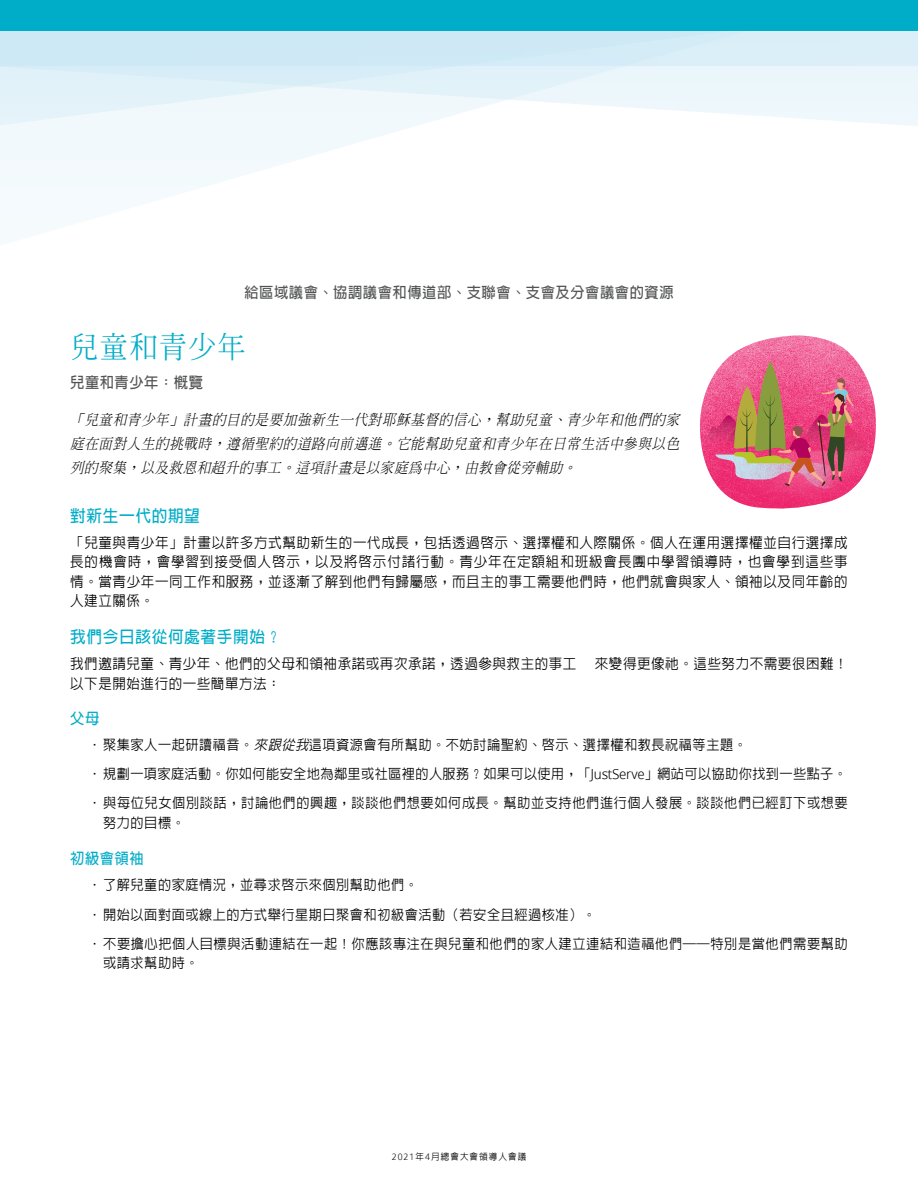
<style>
.page{position:relative;width:918px;height:1188px;background:#fff}
.page>*{position:absolute;margin:0;border:0;box-sizing:border-box;transform-origin:0 0}
.header_left_1{font:500 29.85px "AR Ming B5";letter-spacing:.04em;color:#00adc8;scale:.95 1}
.subhead{font:700 16.5px "AR Hei B5";letter-spacing:.04em;color:#00adc8;scale:.95 1}
.main_subhead_1{font:700 15px "AR Hei B5";letter-spacing:.04em;color:#535454;scale:.95 1}
.main_sub_left_1{font:700 15px "AR Hei B5";letter-spacing:.04em;color:#535454;scale:.95 1}
.subhead_2{font:700 15px "AR Hei B5";letter-spacing:.04em;color:#00adc8;scale:.95 1}
.copy_last{font:500 14.25px/19.5px "AR Hei B5";letter-spacing:.04em;color:#000;text-align:justify;scale:.95 1}
.intro_last_line{font:italic 300 14.25px/24px "AR Ming B5";color:#000;text-align:justify;scale:.95 1}
.t1{font:500 13.8px/19.5px "AR Hei B5";letter-spacing:.04em;color:#000;scale:.95 1}
.t2{font:500 9px "AR Hei B5";letter-spacing:.125em;color:#000;scale:.95 1}
.s1{font-style:italic}
.s2{font-family:"Zoramlds Lat";font-weight:400}
</style>
<div class="page">
<svg style="left:700px;top:335px;width:176px;height:174px"></svg>
<svg style="left:0;top:125px;width:417px;height:92px"></svg>
<svg style="left:0;top:66px;width:918px;height:59px"></svg>
<svg style="left:0;top:30px;width:918px;height:36px;background:#cbe9f4"></svg>
<div style="left:0;top:0;width:918px;height:30px;background:#00adc8"></div>
<p class="main_subhead_1" style="left:244px;top:284px;width:453px">給區域議會、協調議會和傳道部、支聯會、支會及分會議會的資源</p>
<p class="header_left_1" style="left:70px;top:331px;width:187px">兒童和青少年</p>
<p class="main_sub_left_1" style="left:70px;top:374px;width:141px">兒童和青少年：概覽</p>
<p class="intro_last_line" style="left:70px;top:408px;width:646px">「兒童和青少年」計畫的目的是要加強新生一代對耶穌基督的信心，幫助兒童、青少年和他們的家庭在面對人生的挑戰時，遵循聖約的道路向前邁進。它能幫助兒童和青少年在日常生活中參與以色列的聚集，以及救恩和超升的事工。這項計畫是以家庭為中心，由教會從旁輔助。</p>
<p class="subhead" style="left:70px;top:507px;width:138px">對新生一代的期望</p>
<p class="copy_last" style="left:70px;top:533px;width:820px">「兒童與青少年」計畫以許多方式幫助新生的一代成長，包括透過啟示、選擇權和人際關係。個人在運用選擇權並自行選擇成長的機會時，會學習到接受個人啟示，以及將啟示付諸行動。青少年在定額組和班級會長團中學習領導時，也會學到這些事情。當青少年一同工作和服務，並逐漸了解到他們有歸屬感，而且主的事工需要他們時，他們就會與家人、領袖以及同年齡的人建立關係。</p>
<p class="subhead" style="left:70px;top:629px;width:224px">我們今日該從何處著手開始？</p>
<p class="copy_last" style="left:70px;top:654px;width:534px">我們邀請兒童、青少年、他們的父母和領袖承諾或再次承諾，透過參與救主的事工</p>
<p class="copy_last" style="left:595px;top:654px;width:268px">來變得更像祂。這些努力不需要很困難！</p>
<p class="copy_last" style="left:70px;top:674px;width:223px">以下是開始進行的一些簡單方法：</p>
<p class="subhead_2" style="left:70px;top:710px;width:32px">父母</p>
<p class="t1" style="left:88px;top:735px;width:695px">• 聚集家人一起研讀福音。<span class="s1">來跟從我</span>這項資源會有所幫助。不妨討論聖約、啟示、選擇權和教長祝福等主題。</p>
<p class="t1" style="left:88px;top:764px;width:800px">• 規劃一項家庭活動。你如何能安全地為鄰里或社區裡的人服務？如果可以使用，「<span class="s2">JustServe</span>」網站可以協助你找到一些點子。</p>
<p class="t1" style="left:103px;top:793px;width:785px;text-indent:-15px">• 與每位兒女個別談話，討論他們的興趣，談談他們想要如何成長。幫助並支持他們進行個人發展。談談他們已經訂下或想要努力的目標。</p>
<p class="subhead_2" style="left:70px;top:851px;width:79px">初級會領袖</p>
<p class="t1" style="left:88px;top:875px;width:349px">• 了解兒童的家庭情況，並尋求啟示來個別幫助他們。</p>
<p class="t1" style="left:88px;top:905px;width:536px">• 開始以面對面或線上的方式舉行星期日聚會和初級會活動（若安全且經過核准）。</p>
<p class="t1" style="left:103px;top:934px;width:785px;text-indent:-15px">• 不要擔心把個人目標與活動連結在一起！你應該專注在與兒童和他們的家人建立連結和造福他們——特別是當他們需要幫助或請求幫助時。</p>
<p class="t2" style="left:392px;top:1152px;width:143px"><span class="s2">2021</span>年<span class="s2">4</span>月總會大會領導人會議</p>
</div>
